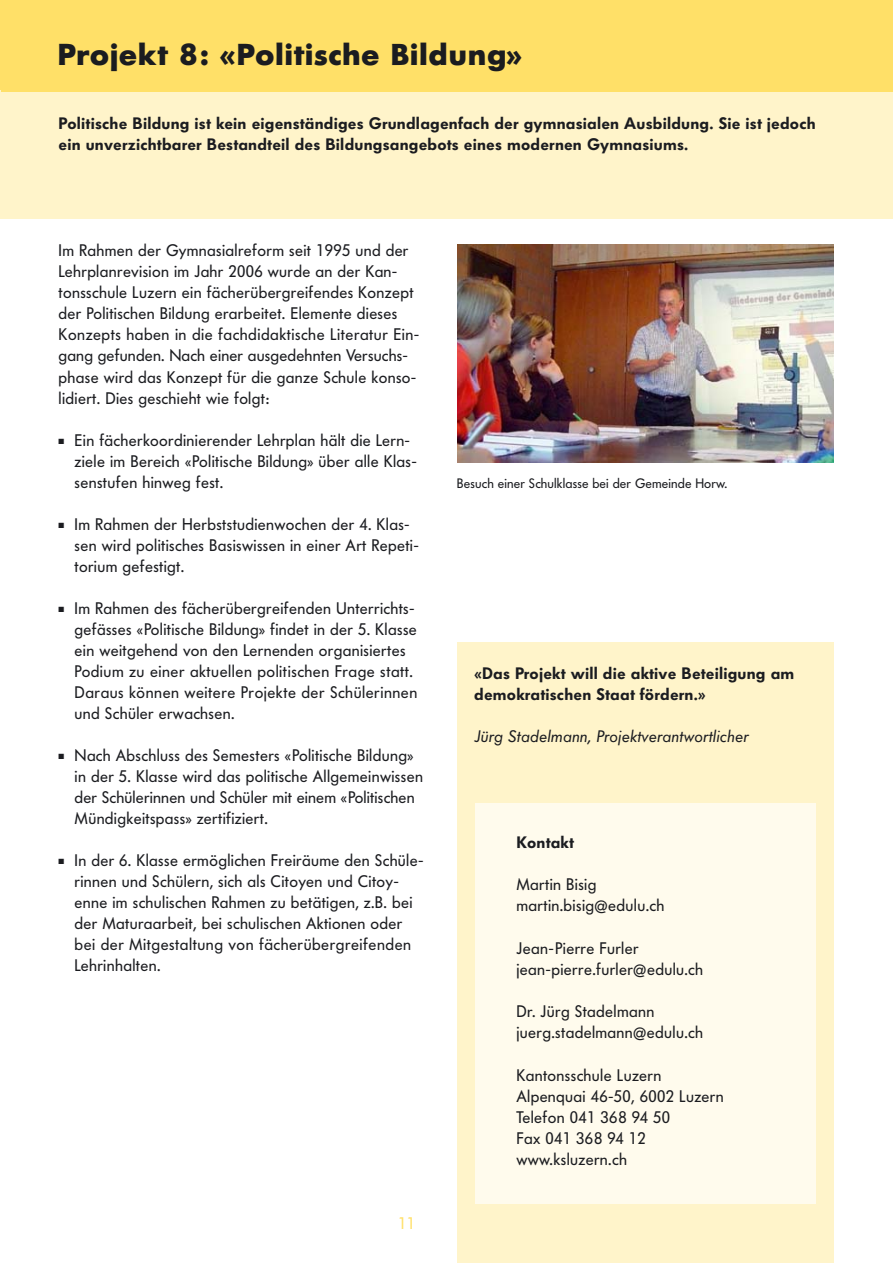
<style>
.page{position:relative;width:893px;height:1263px;background:#fff}
.page>*{position:absolute;margin:0;border:0;box-sizing:border-box;transform-origin:0 0}
.t1{font:700 30px "FU24";letter-spacing:.03em;color:#1b1c20}
.t2{font:16.5px/21px "FU24";letter-spacing:.035em;color:#1b1c20}
.t3{font:600 16.5px/21.1px "FU24";letter-spacing:.025em;color:#1b1c20}
.t4{font:italic 16.5px "FU24";letter-spacing:.035em;color:#1b1c20}
.t5{font:16.5px "FU24";color:#ffe068}
.t6{font:13.5px "FU24";letter-spacing:.025em;color:#1b1c20}
.s1{font-family:"Futura"}
</style>
<div class="page">
<div style="left:0;top:90px;width:892px;height:129px;background:#fff4ca"></div>
<div style="left:0;top:0;width:892px;height:91px;background:#ffe068"></div>
<div style="left:457px;top:642px;width:376px;height:621px;background:#fff4ca"></div>
<div style="left:475px;top:803px;width:340px;height:400px;background:#fffbed"></div>
<img style="left:457px;top:244px;width:376px;height:219px">
<hr style="left:0;top:90px;width:1px;height:129px;background:#fff4ca">
<h1 class="t1" style="left:57px;top:43px;width:467px">Projekt 8: «Politische Bildung»</h1>
<p class="t3" style="left:59px;top:114px;width:758px">Politische Bildung ist kein eigenständiges Grundlagenfach der gymnasialen Ausbildung. Sie ist jedoch ein unverzichtbarer Bestandteil des Bildungsangebots eines modernen Gymnasiums.</p>
<p class="t2" style="left:59px;top:241px;width:362px">Im Rahmen der Gymnasialreform seit 1995 und der Lehrplanrevision im Jahr 2006 wurde an der Kan&shy;tonsschule Luzern ein fächerübergreifendes Konzept der Politischen Bildung erarbeitet. Elemente dieses Konzepts haben in die fachdidaktische Literatur Ein&shy;gang gefunden. Nach einer ausgedehnten Versuchs&shy;phase wird das Konzept für die ganze Schule konso&shy;lidiert. Dies geschieht wie folgt:</p>
<p class="t2" style="left:75px;top:431px;width:344px;text-indent:-16px">■ Ein fächerkoordinierender Lehrplan hält die Lern&shy;ziele im Bereich «Politische Bildung» über alle Klas&shy;senstufen hinweg fest.</p>
<p class="t2" style="left:75px;top:515px;width:346px;text-indent:-16px">■ Im Rahmen der Herbststudienwochen der 4. Klas&shy;sen wird politisches Basiswissen in einer Art Repeti&shy;torium gefestigt.</p>
<p class="t2" style="left:75px;top:599px;width:344px;text-indent:-16px">■ Im Rahmen des fächerübergreifenden Unterrichts&shy;gefässes «Politische Bildung» findet in der 5. Klasse ein weitgehend von den Lernenden organisiertes Podium zu einer aktuellen politischen Frage statt.<br>Daraus können weitere Projekte der Schülerinnen und Schüler erwachsen.</p>
<p class="t2" style="left:75px;top:746px;width:350px;text-indent:-16px">■ Nach Abschluss des Semesters «Politische Bildung» in der 5. Klasse wird das politische Allgemeinwissen der Schülerinnen und Schüler mit einem «Politischen Mündigkeitspass» zertifiziert.</p>
<p class="t2" style="left:75px;top:851px;width:350px;text-indent:-16px">■ In der 6. Klasse ermöglichen Freiräume den Schüle&shy;rinnen und Schülern, sich als Citoyen und Citoy&shy;enne im schulischen Rahmen zu betätigen, z.B. bei der Maturaarbeit, bei schulischen Aktionen oder bei der Mitgestaltung von fächerübergreifenden Lehrinhalten.</p>
<p class="t5" style="left:398px;top:1216px;width:18px">11</p>
<p class="t6" style="left:457px;top:478px;width:272px">Besuch einer Schulklasse bei der Gemeinde Horw.</p>
<p class="t3" style="left:474px;top:664px;width:321px">«Das Projekt will die aktive Beteiligung am demokratischen Staat fördern.»</p>
<p class="t4" style="left:474px;top:730px;width:276px">Jürg Stadelmann, Projektverantwortlicher</p>
<p class="t3" style="left:516px;top:833px;width:59px">Kontakt</p>
<p class="t2" style="left:516px;top:875px;width:149px">Martin Bisig martin.bisig<span class="s1">@</span>edulu.ch</p>
<p class="t2" style="left:516px;top:939px;width:188px">Jean-Pierre Furler jean-pierre.furler<span class="s1">@</span>edulu.ch</p>
<p class="t2" style="left:516px;top:1002px;width:188px">Dr. Jürg Stadelmann juerg.stadelmann<span class="s1">@</span>edulu.ch</p>
<p class="t2" style="left:516px;top:1066px;width:209px">Kantonsschule Luzern<br>Alpenquai 46-50, 6002 Luzern<br>Telefon 041 368 94 50<br>Fax 041 368 94 12 www.ksluzern.ch</p>
</div>
